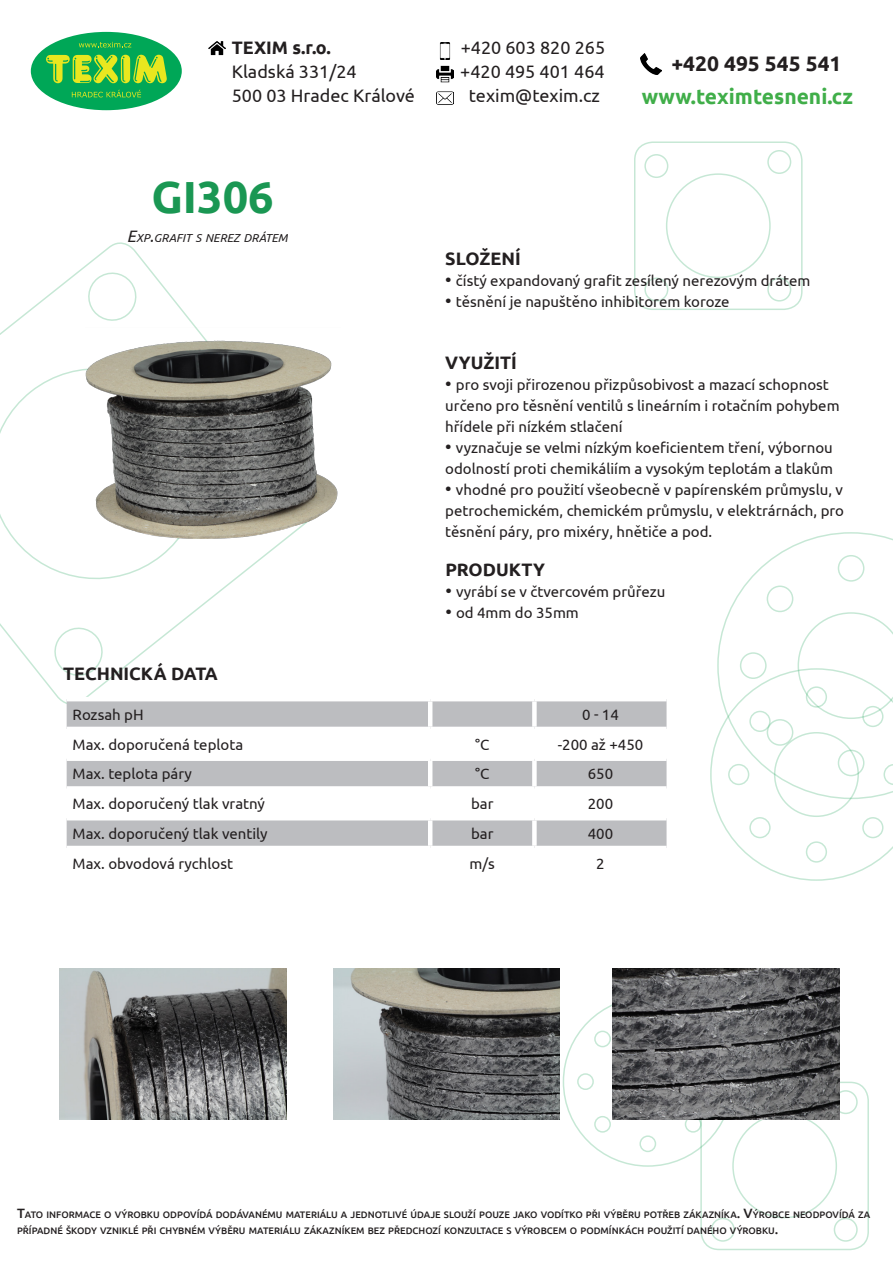
<style>
.page{position:relative;width:893px;height:1263px;background:#fff}
.page>*{position:absolute;margin:0;border:0;box-sizing:border-box;transform-origin:0 0}
.t1{font:700 45px "Ubuntu";color:#1a9753}
.t2{font:700 21px "Ubuntu";color:#40ae49}
.t3{font:700 21px "Ubuntu";color:#231f20}
.t4{font:18px "Ubuntu";color:#231f20}
.t5{font:700 18px "Ubuntu";color:#231f20}
.t6{font:15px/21px "Ubuntu";color:#231f20}
.t7{font:italic 11.55px "Ubuntu";color:#231f20}
.t8{font:500 9.45px/16.2px "Ubuntu";color:#231f20}
.s1{font-size:16.5px}
.s2{font-size:18px}
.s3{font-size:13.5px}
</style>
<div class="page">
<svg style="left:0;top:242px;width:270px;height:469px"></svg>
<svg style="left:85px;top:270px;width:54px;height:53px"></svg>
<svg style="left:52px;top:625px;width:53px;height:53px"></svg>
<svg style="left:0;top:356px;width:214px;height:236px"></svg>
<svg style="left:728px;top:532px;width:165px;height:80px"></svg>
<svg style="left:710px;top:612px;width:183px;height:269px"></svg>
<div style="left:838px;top:555px;width:26px;height:27px;border:2px solid #19a155;border-radius:50%"></div>
<div style="left:838px;top:750px;width:26px;height:26px;border:2px solid #19a155;border-radius:50%"></div>
<div style="left:740px;top:652px;width:27px;height:27px;border:2px solid #19a155;border-radius:50%"></div>
<div style="left:767px;top:719px;width:26px;height:27px;border:2px solid #19a155;border-radius:50%"></div>
<div style="left:767px;top:585px;width:26px;height:27px;border:2px solid #19a155;border-radius:50%"></div>
<div style="left:634px;top:141px;width:169px;height:169px;border:2px solid #19a155;border-radius:18px"></div>
<div style="left:767px;top:150px;width:24px;height:24px;border:2px solid #19a155;border-radius:50%"></div>
<div style="left:644px;top:154px;width:24px;height:24px;border:2px solid #19a155;border-radius:50%"></div>
<div style="left:644px;top:278px;width:24px;height:24px;border:2px solid #19a155;border-radius:50%"></div>
<div style="left:767px;top:278px;width:24px;height:24px;border:2px solid #19a155;border-radius:50%"></div>
<div style="left:666px;top:173px;width:105px;height:105px;border:2px solid #19a155;border-radius:50%"></div>
<div style="left:31px;top:32px;width:151px;height:78px;background:#00a757;border-radius:50%"></div>
<svg style="left:46px;top:55px;width:121px;height:28px"></svg>
<svg style="left:79px;top:42px;width:52px;height:5px"></svg>
<svg style="left:72px;top:90px;width:69px;height:7px"></svg>
<img style="left:209px;top:41px;width:17px;height:15px">
<img style="left:436px;top:66px;width:17px;height:17px">
<img style="left:439px;top:42px;width:12px;height:17px">
<img style="left:436px;top:91px;width:17px;height:14px">
<img style="left:640px;top:53px;width:22px;height:21px">
<div style="left:700px;top:1082px;width:169px;height:168px;border:2px solid #19a155;border-radius:18px"></div>
<div style="left:834px;top:1090px;width:24px;height:24px;border:2px solid #19a155;border-radius:50%"></div>
<div style="left:711px;top:1218px;width:24px;height:24px;border:2px solid #19a155;border-radius:50%"></div>
<div style="left:834px;top:1218px;width:24px;height:24px;border:2px solid #19a155;border-radius:50%"></div>
<div style="left:639px;top:1135px;width:17px;height:17px;border:2px solid #19a155;border-radius:50%"></div>
<div style="left:577px;top:1073px;width:17px;height:17px;border:2px solid #19a155;border-radius:50%"></div>
<div style="left:594px;top:1116px;width:17px;height:17px;border:2px solid #19a155;border-radius:50%"></div>
<div style="left:685px;top:1116px;width:16px;height:17px;border:2px solid #19a155;border-radius:50%"></div>
<div style="left:594px;top:1030px;width:17px;height:17px;border:2px solid #19a155;border-radius:50%"></div>
<svg style="left:67px;top:701px;width:599px;height:26px;background:#bdbec1"></svg>
<svg style="left:67px;top:761px;width:599px;height:85px;fill:#bcbdc0"></svg>
<hr style="left:67px;top:697px;width:363px;height:4px;background:#fff">
<hr style="left:428px;top:701px;width:4px;height:26px;background:#fff">
<div style="left:532px;top:701px;width:5px;height:26px;background:#fff"></div>
<hr style="left:428px;top:761px;width:4px;height:25px;background:#fff">
<div style="left:532px;top:761px;width:5px;height:25px;background:#fff"></div>
<hr style="left:428px;top:791px;width:4px;height:25px;background:#fff">
<div style="left:532px;top:791px;width:5px;height:25px;background:#fff"></div>
<hr style="left:428px;top:820px;width:4px;height:26px;background:#fff">
<div style="left:532px;top:820px;width:5px;height:26px;background:#fff"></div>
<div style="left:67px;top:786px;width:363px;height:5px;background:#fff"></div>
<div style="left:430px;top:786px;width:104px;height:5px;background:#fff"></div>
<div style="left:534px;top:786px;width:132px;height:5px;background:#fff"></div>
<hr style="left:67px;top:816px;width:363px;height:4px;background:#fff">
<hr style="left:430px;top:816px;width:104px;height:4px;background:#fff">
<hr style="left:534px;top:816px;width:132px;height:4px;background:#fff">
<img style="left:85px;top:327px;width:253px;height:225px">
<img style="left:60px;top:968px;width:226px;height:151px">
<img style="left:333px;top:968px;width:227px;height:151px">
<img style="left:612px;top:968px;width:227px;height:151px">
<p class="t5" style="left:232px;top:37px;width:100px">TEXIM s.r.o.</p>
<p class="t4" style="left:461px;top:37px;width:146px">+420 603 820 265</p>
<p class="t4" style="left:232px;top:61px;width:126px">Kladská 331/24</p>
<p class="t4" style="left:460px;top:61px;width:146px">+420 495 401 464</p>
<p class="t4" style="left:232px;top:85px;width:185px">500 03 Hradec Králové</p>
<p class="t4" style="left:469px;top:85px;width:133px">texim@texim.cz</p>
<p class="t1" style="left:151px;top:170px;width:124px">GI306</p>
<p class="t7" style="left:127px;top:231px;width:162px"><span class="s1">E</span>XP<span class="s1">.</span>GRAFIT S NEREZ DRÁTEM</p>
<p class="t3" style="left:671px;top:50px;width:172px">+420 495 545 541</p>
<p class="t2" style="left:642px;top:83px;width:213px">www.teximtesneni.cz</p>
<p class="t5" style="left:445px;top:248px;width:77px">SLOŽENÍ</p>
<p class="t6" style="left:445px;top:270px;width:367px"><span class="s2">•</span> čístý expandovaný grafit zesílený nerezovým drátem</p>
<p class="t6" style="left:445px;top:291px;width:286px"><span class="s2">•</span> těsnění je napuštěno inhibitorem koroze</p>
<p class="t5" style="left:445px;top:352px;width:73px">VYUŽITÍ</p>
<p class="t6" style="left:445px;top:374px;width:396px"><span class="s2">•</span> pro svoji přirozenou přizpůsobivost a mazací schopnost určeno pro těsnění ventilů s lineárním i rotačním pohybem hřídele při nízkém stlačení</p>
<p class="t6" style="left:445px;top:437px;width:389px"><span class="s2">•</span> vyznačuje se velmi nízkým koeficientem tření, výbornou odolností proti chemikáliím a vysokým teplotám a tlakům</p>
<p class="t6" style="left:445px;top:479px;width:400px;text-align:justify"><span class="s2">•</span> vhodné pro použití všeobecně v papírenském průmyslu, v petrochemickém, chemickém průmyslu, v elektrárnách, pro těsnění páry, pro mixéry, hnětiče a pod.</p>
<p class="t5" style="left:445px;top:559px;width:101px">PRODUKTY</p>
<p class="t6" style="left:445px;top:581px;width:222px"><span class="s2">•</span> vyrábí se v čtvercovém průřezu</p>
<p class="t6" style="left:445px;top:602px;width:135px"><span class="s2">•</span> od 4mm do 35mm</p>
<p class="t5" style="left:63px;top:662px;width:156px">TECHNICKÁ DATA</p>
<p class="t6" style="left:73px;top:703px;width:73px">Rozsah pH</p>
<p class="t6" style="left:582px;top:703px;width:38px">0 - 14</p>
<p class="t6" style="left:73px;top:733px;width:172px">Max. doporučená teplota</p>
<p class="t6" style="left:475px;top:733px;width:16px">°C</p>
<p class="t6" style="left:558px;top:733px;width:87px">-200 až +450</p>
<p class="t6" style="left:73px;top:763px;width:121px">Max. teplota páry</p>
<p class="t6" style="left:475px;top:763px;width:16px">°C</p>
<p class="t6" style="left:588px;top:763px;width:27px">650</p>
<p class="t6" style="left:73px;top:793px;width:194px">Max. doporučený tlak vratný</p>
<p class="t6" style="left:471px;top:793px;width:24px">bar</p>
<p class="t6" style="left:588px;top:793px;width:27px">200</p>
<p class="t6" style="left:73px;top:823px;width:197px">Max. doporučený tlak ventily</p>
<p class="t6" style="left:471px;top:823px;width:24px">bar</p>
<p class="t6" style="left:588px;top:823px;width:27px">400</p>
<p class="t6" style="left:73px;top:852px;width:162px">Max. obvodová rychlost</p>
<p class="t6" style="left:470px;top:852px;width:27px">m/s</p>
<p class="t6" style="left:596px;top:852px;width:10px">2</p>
<p class="t8" style="left:17px;top:1206px;width:855px"><span class="s3">T</span>ATO INFORMACE O VÝROBKU ODPOVÍDÁ DODÁVANÉMU MATERIÁLU A JEDNOTLIVÉ ÚDAJE SLOUŽÍ POUZE JAKO VODÍTKO PŘI VÝBĚRU POTŘEB ZÁKAZNÍKA<span class="s3">. V</span>ÝROBCE NEODPOVÍDÁ ZA<br>PŘÍPADNÉ ŠKODY VZNIKLÉ PŘI CHYBNÉM VÝBĚRU MATERIÁLU ZÁKAZNÍKEM BEZ PŘEDCHOZÍ KONZULTACE S VÝROBCEM O PODMÍNKÁCH POUŽITÍ DANÉHO VÝROBKU<span class="s3">.</span></p>
</div>
